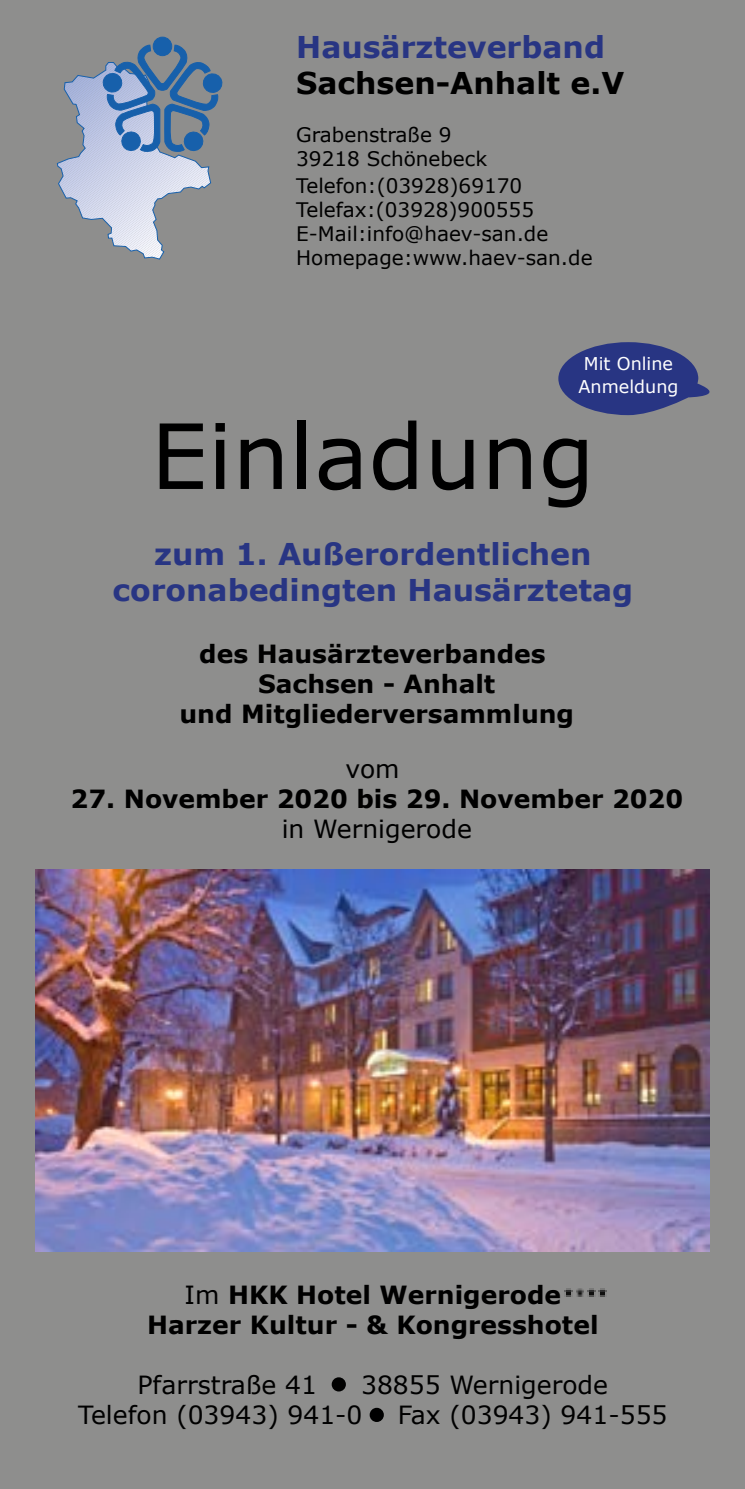
<style>
.page{position:relative;width:745px;height:1489px;background:#fff}
.page>*{position:absolute;margin:0;border:0;box-sizing:border-box;transform-origin:0 0}
.t1{font:90px "Verdana";color:#000}
.t2{font:700 30px/36px "Verdana";color:#283583;text-align:center}
.t3{font:700 30px "Verdana";color:#000}
.t4{font:700 25px/30px "Verdana";color:#000;text-align:center}
.t5{font:25px/30px "Verdana";color:#000}
.t6{font:20px/24px "Verdana";color:#000}
.t7{font:17.5px/23px "Verdana";color:#fff;text-align:center}
.s1{font-weight:400}
</style>
<div class="page">
<div style="left:0;top:0;width:744px;height:1488px;background:#8e8e8d"></div>
<img style="left:35px;top:869px;width:674px;height:382px">
<svg style="left:558px;top:342px;width:152px;height:73px"></svg>
<div style="left:333px;top:1378px;width:11px;height:11px;background:#000;border-radius:50%"></div>
<div style="left:331px;top:1377px;width:14px;height:14px;border:2px solid #000;border-radius:50%"></div>
<div style="left:370px;top:1408px;width:12px;height:12px;background:#000;border-radius:50%"></div>
<div style="left:369px;top:1407px;width:14px;height:14px;border:2px solid #000;border-radius:50%"></div>
<div style="left:153px;top:37px;width:19px;height:19px;background:#1760ab;border-radius:50%"></div>
<div style="left:153px;top:37px;width:19px;height:19px;border:1px solid #1760ab;border-radius:50%"></div>
<svg style="left:57px;top:45px;width:166px;height:215px"></svg>
<svg style="left:564px;top:1288px;width:41px;height:7px"></svg>
<p class="t2" style="left:296px;top:29px;width:310px">Hausärzteverband</p>
<p class="t3" style="left:296px;top:62px;width:329px">Sachsen-Anhalt e.V</p>
<p class="t6" style="left:296px;top:123px;width:192px">Grabenstraße 9<br>39218 Schönebeck</p>
<p class="t6" style="left:296px;top:173px;width:298px">Telefon:(03928)69170<br>Telefax:(03928)900555<br>E-Mail:info@haev-san.de<br>Homepage:www.haev-san.de</p>
<p class="t7" style="left:578px;top:352px;width:101px">Mit Online<br>Anmeldung</p>
<h1 class="t1" style="left:151px;top:394px;width:445px">Einladung</h1>
<p class="t2" style="left:112px;top:536px;width:522px">zum 1. Außerordentlichen coronabedingten Hausärztetag</p>
<p class="t4" style="left:179px;top:638px;width:396px">des Hausärzteverbandes<br>Sachsen - Anhalt<br>und Mitgliederversammlung</p>
<p class="t5" style="left:345px;top:753px;width:56px">vom</p>
<p class="t4" style="left:71px;top:783px;width:613px">27. November 2020 bis 29. November 2020</p>
<p class="t5" style="left:281px;top:813px;width:192px">in Wernigerode</p>
<p class="t4" style="left:147px;top:1279px;width:452px"><span class="s1">Im</span> HKK Hotel Wernigerode<br>Harzer Kultur - &amp; Kongresshotel</p>
<p class="t5" style="left:137px;top:1369px;width:181px">Pfarrstraße 41</p>
<p class="t5" style="left:78px;top:1369px;width:531px;text-indent:283px">38855 Wernigerode<br>Telefon (03943) 941-0</p>
<p class="t5" style="left:397px;top:1399px;width:271px">Fax (03943) 941-555</p>
</div>
